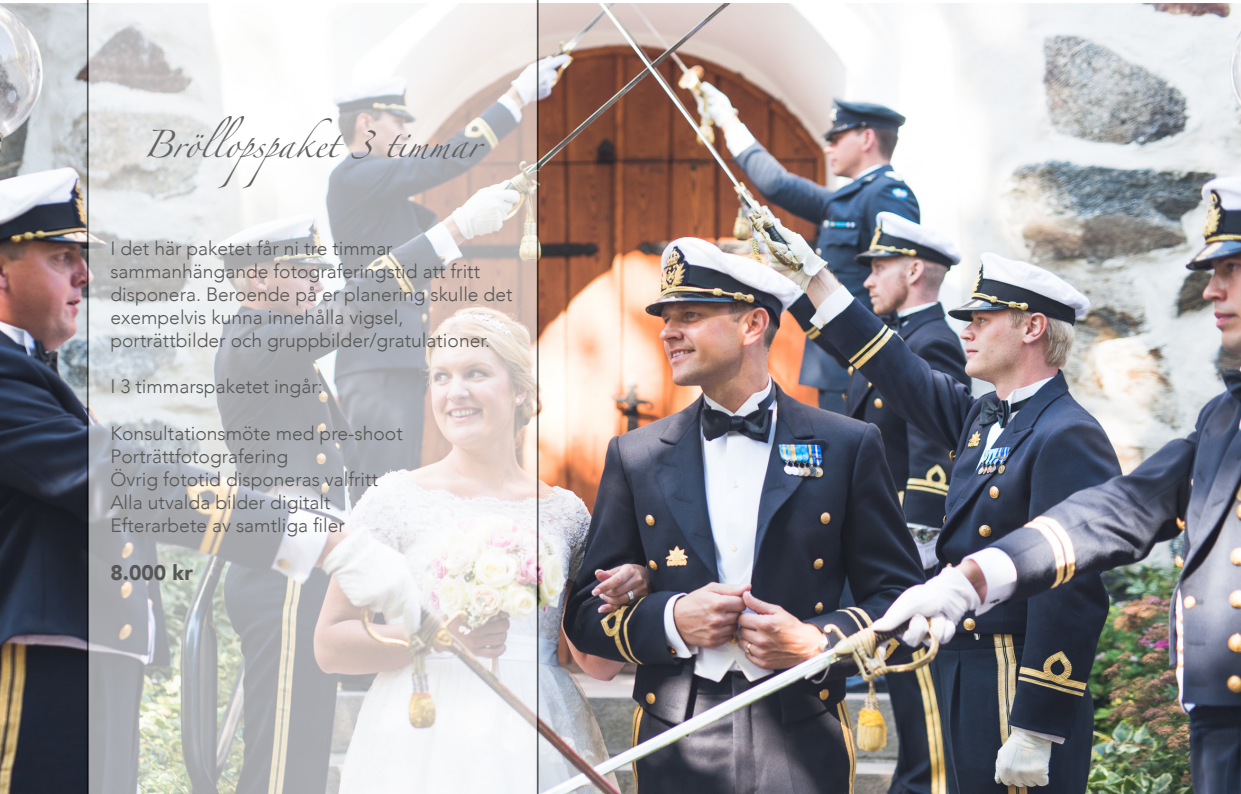
<style>
.page{position:relative;width:1241px;height:794px;background:#fff}
.page>*{position:absolute;margin:0;border:0;box-sizing:border-box;transform-origin:0 0}
.t1{font:24.5px "Zapfino";color:#646363}
.t2{font:900 21px "Avenir";color:#575756}
.t3{font:300 19.25px/23.1px "Avenir";color:#575756}
</style>
<div class="page">
<img style="left:0;top:3px;width:1240px;height:791px">
<svg style="left:87px;top:0;width:451px;height:794px"></svg>
<p class="t1" style="left:143px;top:134px;width:339px">Bröllopspaket 3 timmar</p>
<p class="t3" style="left:110px;top:237px;width:284px">I det här paketet får ni tre timmar</p>
<p class="t3" style="left:110px;top:260px;width:403px">sammanhängande fotograferingstid att fritt disponera. Beroende på er planering skulle det exempelvis kunna innehålla vigsel,</p>
<p class="t3" style="left:110px;top:329px;width:381px">porträttbilder och gruppbilder/gratulationer.</p>
<p class="t3" style="left:110px;top:375px;width:214px">I 3 timmarspaketet ingår:</p>
<p class="t3" style="left:110px;top:421px;width:294px">Konsultationsmöte med pre-shoot</p>
<p class="t3" style="left:110px;top:444px;width:179px">Porträttfotografering</p>
<p class="t3" style="left:110px;top:468px;width:269px">Övrig fototid disponeras valfritt</p>
<p class="t3" style="left:110px;top:491px;width:236px">Alla utvalda bilder digitalt<br>Efterarbete av samtliga filer</p>
<p class="t2" style="left:110px;top:555px;width:84px">8.000 kr</p>
</div>
